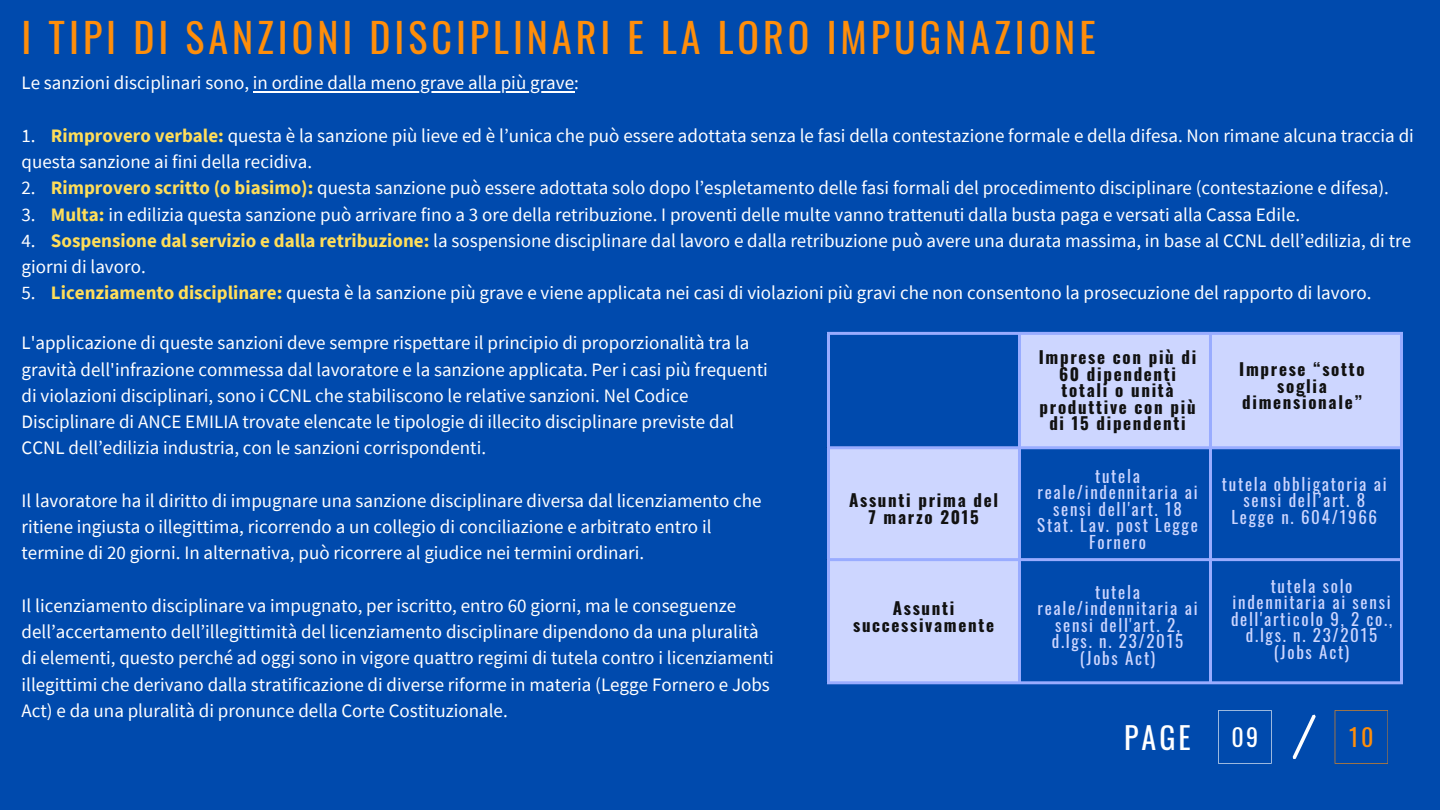
<style>
.page{position:relative;width:1440px;height:810px;background:#004aad}
.page>*{position:absolute;margin:0;border:0;box-sizing:border-box;transform-origin:0 0}
.t1{font:40px "Oswald";letter-spacing:.1em;color:#ff8e0a}
.t2{font:30px "Oswald";color:#fff}
.t3{font:24px "Oswald";color:#fff}
.t4{font:24px "Oswald";color:#ff8e0a}
.t5{font:19px/26.2px "Source Sans Pro";color:#fff}
.t6{font:17px/16.5px "Oswald";letter-spacing:.1em;color:#cdd6ff;text-align:center}
.t7{font:700 17px/16.5px "Oswald";letter-spacing:.1em;color:#111;text-align:center}
.s1{font-weight:700;color:#ffde59}
</style>
<div class="page">
<svg style="left:1218px;top:710px;width:53px;height:53px"></svg>
<svg style="left:1335px;top:710px;width:53px;height:53px"></svg>
<svg style="left:1292px;top:714px;width:24px;height:45px"></svg>
<svg style="left:830px;top:335px;width:570px;height:346px"></svg>
<hr style="left:827px;top:335px;width:3px;height:346px;background:#99acff">
<hr style="left:1018px;top:335px;width:3px;height:346px;background:#99acff">
<hr style="left:1209px;top:335px;width:3px;height:346px;background:#99acff">
<hr style="left:1400px;top:335px;width:3px;height:346px;background:#99acff">
<hr style="left:827px;top:332px;width:576px;height:3px;background:#99acff">
<hr style="left:827px;top:446px;width:576px;height:3px;background:#99acff">
<hr style="left:827px;top:558px;width:576px;height:3px;background:#99acff">
<hr style="left:827px;top:681px;width:576px;height:3px;background:#99acff">
<hr style="left:253px;top:91px;width:321px;height:1px;background:#fff">
<p class="t1" style="left:22px;top:7px;width:1076px">I TIPI DI SANZIONI DISCIPLINARI E LA LORO IMPUGNAZIONE</p>
<h1 class="t5" style="left:22px;top:70px;width:559px">Le sanzioni disciplinari sono, in ordine dalla meno grave alla più grave:</h1>
<h3 class="t5" style="left:22px;top:122px;width:16px">1.</h3>
<h3 class="t5" style="left:22px;top:122px;width:1394px;text-indent:29px"><span class="s1">Rimprovero verbale:</span> questa è la sanzione più lieve ed è l’unica che può essere adottata senza le fasi della contestazione formale e della difesa. Non rimane alcuna traccia di questa sanzione ai fini della recidiva.</h3>
<h3 class="t5" style="left:22px;top:175px;width:1369px">2. <span class="s1">Rimprovero scritto (o biasimo):</span> questa sanzione può essere adottata solo dopo l’espletamento delle fasi formali del procedimento disciplinare (contestazione e difesa).</h3>
<h3 class="t5" style="left:22px;top:201px;width:1280px">3. <span class="s1">Multa:</span> in edilizia questa sanzione può arrivare fino a 3 ore della retribuzione. I proventi delle multe vanno trattenuti dalla busta paga e versati alla Cassa Edile.</h3>
<h3 class="t5" style="left:22px;top:227px;width:1391px">4. <span class="s1">Sospensione dal servizio e dalla retribuzione:</span> la sospensione disciplinare dal lavoro e dalla retribuzione può avere una durata massima, in base al CCNL dell’edilizia, di tre giorni di lavoro.</h3>
<h3 class="t5" style="left:22px;top:280px;width:1352px">5. <span class="s1">Licenziamento disciplinare:</span> questa è la sanzione più grave e viene applicata nei casi di violazioni più gravi che non consentono la prosecuzione del rapporto di lavoro.</h3>
<h3 class="t5" style="left:22px;top:330px;width:748px">L'applicazione di queste sanzioni deve sempre rispettare il principio di proporzionalità tra la gravità dell'infrazione commessa dal lavoratore e la sanzione applicata. Per i casi più frequenti di violazioni disciplinari, sono i CCNL che stabiliscono le relative sanzioni. Nel Codice Disciplinare di ANCE EMILIA trovate elencate le tipologie di illecito disciplinare previste dal CCNL dell’edilizia industria, con le sanzioni corrispondenti.</h3>
<h3 class="t5" style="left:22px;top:487px;width:742px">Il lavoratore ha il diritto di impugnare una sanzione disciplinare diversa dal licenziamento che ritiene ingiusta o illegittima, ricorrendo a un collegio di conciliazione e arbitrato entro il termine di 20 giorni. In alternativa, può ricorrere al giudice nei termini ordinari.</h3>
<h3 class="t5" style="left:22px;top:592px;width:754px">Il licenziamento disciplinare va impugnato, per iscritto, entro 60 giorni, ma le conseguenze dell’accertamento dell’illegittimità del licenziamento disciplinare dipendono da una pluralità di elementi, questo perché ad oggi sono in vigore quattro regimi di tutela contro i licenziamenti illegittimi che derivano dalla stratificazione di diverse riforme in materia (Legge Fornero e Jobs Act) e da una pluralità di pronunce della Corte Costituzionale.</h3>
<h4 class="t2" style="left:1124px;top:715px;width:68px">PAGE</h4>
<h4 class="t3" style="left:1231px;top:718px;width:28px">09</h4>
<h4 class="t4" style="left:1349px;top:718px;width:26px">10</h4>
<p class="t7" style="left:1039px;top:348px;width:159px">Imprese con più di<br>60 dipendenti totali o unità produttive con più di 15 dipendenti</p>
<h4 class="t7" style="left:1239px;top:360px;width:127px">Imprese “sotto soglia dimensionale”</h4>
<h2 class="t6" style="left:1037px;top:467px;width:162px">tutela reale/indennitaria ai sensi dell'art. 18<br>Stat. Lav. post Legge<br>Fornero</h2>
<p class="t6" style="left:1222px;top:475px;width:166px">tutela obbligatoria ai sensi dell’art. 8<br>Legge n. 604/1966</p>
<p class="t6" style="left:1038px;top:583px;width:162px">tutela reale/indennitaria ai sensi dell'art. 2, d.lgs. n. 23/2015 (Jobs Act)</p>
<p class="t6" style="left:1231px;top:577px;width:163px">tutela solo indennitaria ai sensi dell'articolo 9, 2 co., d.lgs. n. 23/2015 (Jobs Act)</p>
<p class="t7" style="left:849px;top:491px;width:151px">Assunti prima del<br>7 marzo 2015</p>
<p class="t7" style="left:853px;top:599px;width:143px">Assunti successivamente</p>
</div>
